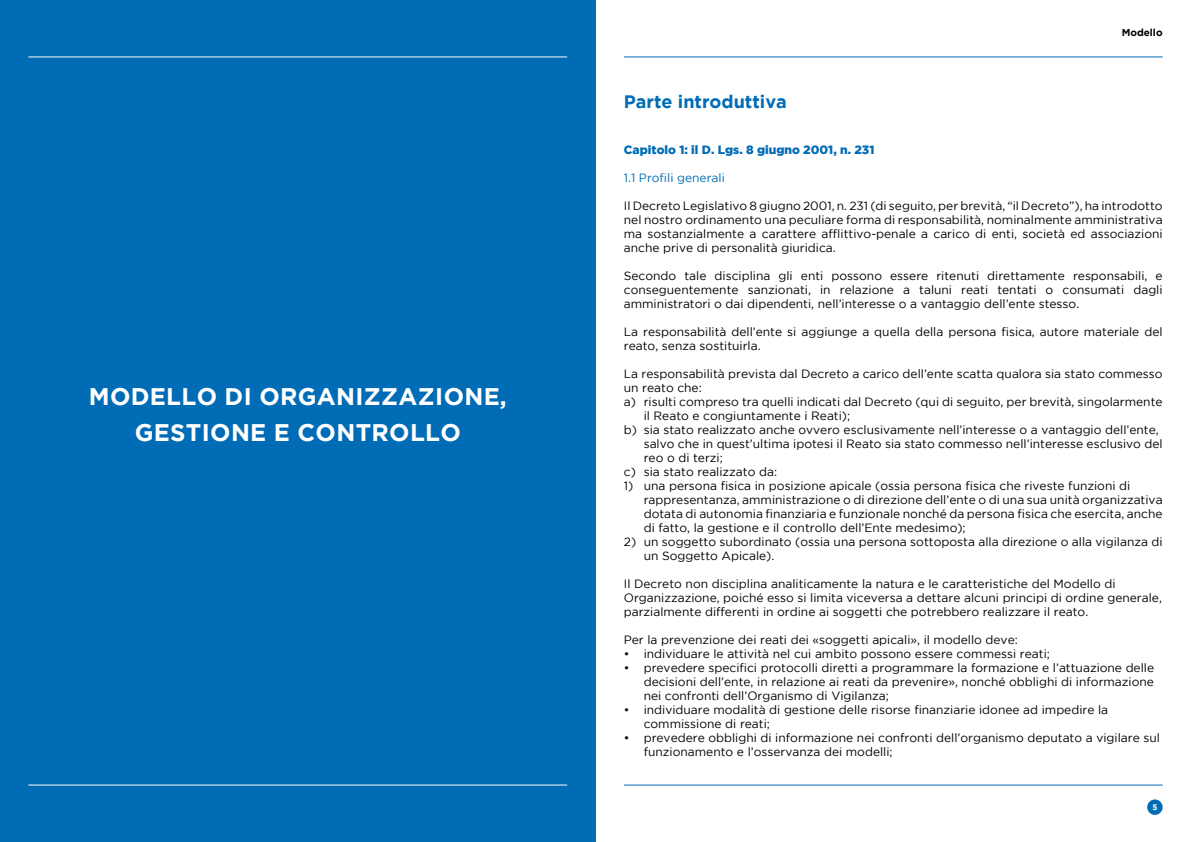
<style>
.page{position:relative;width:1191px;height:842px;background:#fff}
.page>*{position:absolute;margin:0;border:0;box-sizing:border-box;transform-origin:0 0}
.t1{font:700 24px/36px "Gotham";letter-spacing:.015em;color:#fff;text-align:center}
.t2{font:700 18px "Gotham";color:#006cb6}
.t3{font:12px/14px "Gotham";color:#000}
.t4{font:900 12px "Gotham";color:#006cb6}
.t5{font:12px "Gotham";color:#006cb6}
.t6{font:700 10px "Gotham";color:#020203}
.t7{font:700 8px "Gotham";color:#fff}
</style>
<div class="page">
<hr style="left:624px;top:785px;width:538px;height:1px;background:#006cb6">
<hr style="left:624px;top:57px;width:538px;height:1px;background:#006cb6">
<div style="left:1147px;top:799px;width:15px;height:16px;background:#006cb6;border-radius:50%"></div>
<div style="left:0;top:0;width:595px;height:842px;background:#006cb6"></div>
<hr style="left:28px;top:785px;width:539px;height:1px;background:#fff">
<hr style="left:28px;top:57px;width:539px;height:1px;background:#fff">
<h1 class="t1" style="left:89px;top:378px;width:419px">MODELLO DI ORGANIZZAZIONE,<br>GESTIONE E CONTROLLO</h1>
<h2 class="t2" style="left:624px;top:91px;width:164px">Parte introduttiva</h2>
<p class="t6" style="left:1121px;top:26px;width:42px">Modello</p>
<p class="t4" style="left:624px;top:143px;width:252px">Capitolo 1: il D. Lgs. 8 giugno 2001, n. 231</p>
<p class="t5" style="left:624px;top:171px;width:102px">1.1 Profili generali</p>
<p class="t3" style="left:624px;top:199px;width:540px;text-align:justify">Il Decreto Legislativo 8 giugno 2001, n. 231 (di seguito, per brevità, “il Decreto”), ha introdotto nel nostro ordinamento una peculiare forma di responsabilità, nominalmente amministrativa ma sostanzialmente a carattere afflittivo-penale a carico di enti, società ed associazioni anche prive di personalità giuridica.</p>
<p class="t3" style="left:624px;top:269px;width:540px;text-align:justify">Secondo tale disciplina gli enti possono essere ritenuti direttamente responsabili, e conseguentemente sanzionati, in relazione a taluni reati tentati o consumati dagli amministratori o dai dipendenti, nell’interesse o a vantaggio dell’ente stesso.</p>
<p class="t3" style="left:624px;top:325px;width:540px">La responsabilità dell’ente si aggiunge a quella della persona fisica, autore materiale del reato, senza sostituirla.</p>
<p class="t3" style="left:624px;top:367px;width:540px">La responsabilità prevista dal Decreto a carico dell’ente scatta qualora sia stato commesso</p>
<p class="t3" style="left:624px;top:381px;width:79px">un reato che:</p>
<p class="t3" style="left:624px;top:395px;width:540px">a) risulti compreso tra quelli indicati dal Decreto (qui di seguito, per brevità, singolarmente</p>
<p class="t3" style="left:643px;top:409px;width:208px">il Reato e congiuntamente i Reati);</p>
<p class="t3" style="left:624px;top:423px;width:536px">b) sia stato realizzato anche ovvero esclusivamente nell’interesse o a vantaggio dell’ente,</p>
<p class="t3" style="left:643px;top:437px;width:520px">salvo che in quest’ultima ipotesi il Reato sia stato commesso nell’interesse esclusivo del</p>
<p class="t3" style="left:643px;top:451px;width:81px">reo o di terzi;</p>
<p class="t3" style="left:624px;top:465px;width:155px">c) sia stato realizzato da:</p>
<p class="t3" style="left:643px;top:479px;width:520px;text-indent:-20px">1) una persona fisica in posizione apicale (ossia persona fisica che riveste funzioni di rappresentanza, amministrazione o di direzione dell’ente o di una sua unità organizzativa dotata di autonomia finanziaria e funzionale nonché da persona fisica che esercita, anche di fatto, la gestione e il controllo dell’Ente medesimo);</p>
<p class="t3" style="left:643px;top:535px;width:520px;text-indent:-20px">2) un soggetto subordinato (ossia una persona sottoposta alla direzione o alla vigilanza di un Soggetto Apicale).</p>
<p class="t3" style="left:624px;top:577px;width:539px">Il Decreto non disciplina analiticamente la natura e le caratteristiche del Modello di<br>Organizzazione, poiché esso si limita viceversa a dettare alcuni principi di ordine generale, parzialmente differenti in ordine ai soggetti che potrebbero realizzare il reato.</p>
<p class="t3" style="left:624px;top:633px;width:395px">Per la prevenzione dei reati dei «soggetti apicali», il modello deve:</p>
<p class="t3" style="left:624px;top:647px;width:427px">• individuare le attività nel cui ambito possono essere commessi reati;</p>
<p class="t3" style="left:643px;top:661px;width:512px;text-align:justify;text-indent:-20px">• prevedere specifici protocolli diretti a programmare la formazione e l’attuazione delle decisioni dell’ente, in relazione ai reati da prevenire», nonché obblighi di informazione nei confronti dell’Organismo di Vigilanza;</p>
<p class="t3" style="left:643px;top:703px;width:466px;text-indent:-20px">• individuare modalità di gestione delle risorse finanziarie idonee ad impedire la commissione di reati;</p>
<p class="t3" style="left:643px;top:731px;width:518px;text-indent:-20px">• prevedere obblighi di informazione nei confronti dell’organismo deputato a vigilare sul funzionamento e l’osservanza dei modelli;</p>
<p class="t7" style="left:1152px;top:803px;width:7px">5</p>
</div>
